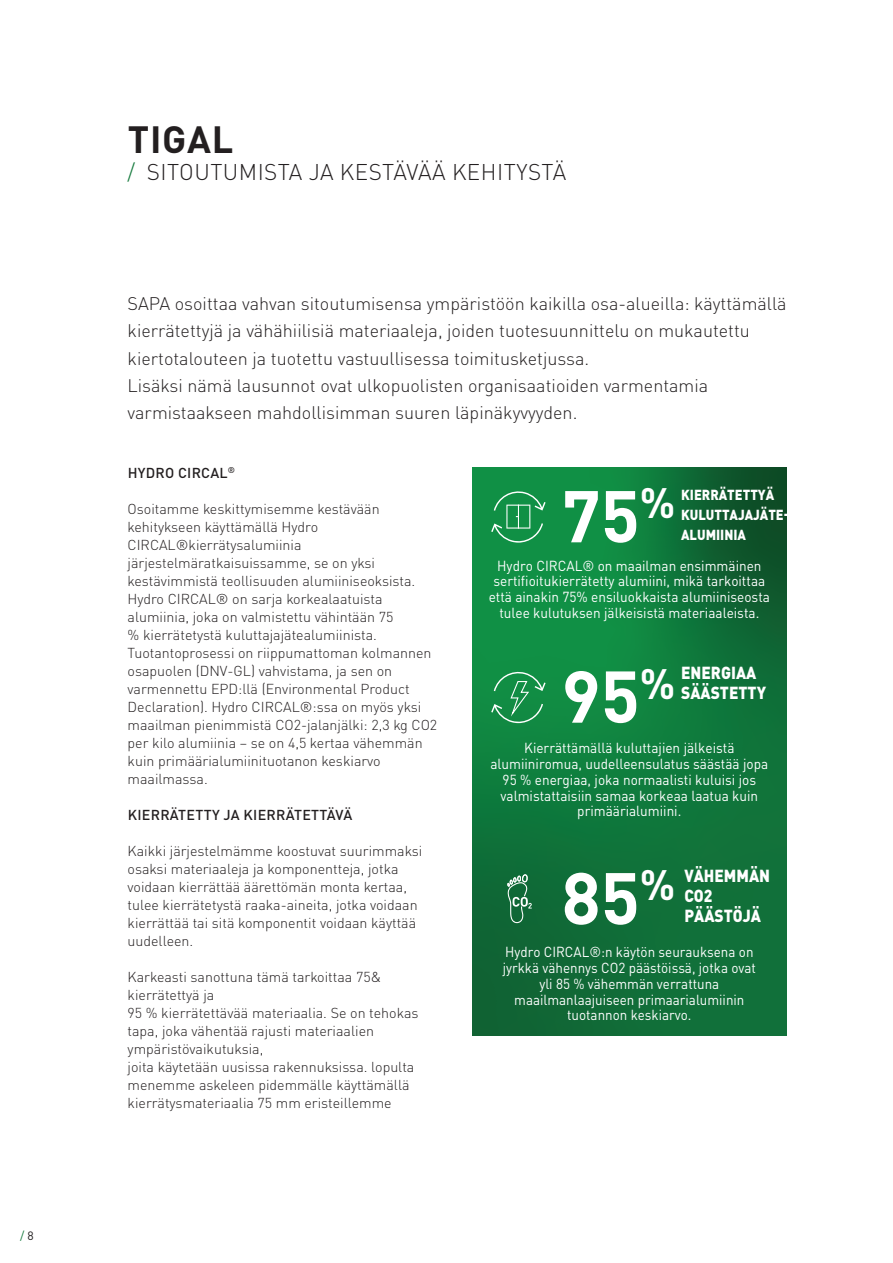
<style>
.page{position:relative;width:893px;height:1263px;background:#fff}
.page>*{position:absolute;margin:0;border:0;box-sizing:border-box;transform-origin:0 0}
.t1{font:700 72px "DIN Pro";color:#fff}
.Product_Title{font:700 37.5px "DIN Pro";letter-spacing:.02em;color:#231f20}
.Product_Subtitle{font:300 22.5px "DIN Pro";letter-spacing:.02em;color:#231f20}
.Bodytext{font:300 18px "DIN Pro";color:#231f20}
.t2{font:900 17.25px/19.8px "DIN Pro";color:#fff;scale:.9 1}
.t3{font:14.4px/15.9px "DIN Pro";color:#fff;text-align:center;scale:.94 1}
.t4{font:14.4px/15.9px "DIN Pro";color:#fff;text-align:center;scale:.93 1}
.t5{font:900 14.4px/19.8px "DIN Pro";color:#fff;scale:.9 1}
.Bodytext-2{font:300 14.25px/18px "DIN Pro";color:#231f20}
.Bodytext_title{font:500 14.25px "DIN Pro";letter-spacing:.02em;color:#231f20}
.t6{font:12px "DIN Pro";color:#157a3d}
.s1{color:#231f20}
.s2{color:#157a3d}
</style>
<div class="page">
<svg style="left:472px;top:468px;width:315px;height:567px;background:#0f773b"></svg>
<svg style="left:491px;top:489px;width:55px;height:55px;background:#2b9c5a"></svg>
<svg style="left:491px;top:669px;width:55px;height:55px;background:#2a9857"></svg>
<svg style="left:507px;top:874px;width:25px;height:49px"></svg>
<p class="t6" style="left:20px;top:1226px;width:15px">/ <span class="s1">8</span></p>
<p class="Product_Title" style="left:128px;top:108px;width:107px">TIGAL</p>
<p class="Product_Subtitle" style="left:128px;top:154px;width:440px"><span class="s2">/</span> SITOUTUMISTA JA KESTÄVÄÄ KEHITYSTÄ</p>
<p class="Bodytext" style="left:128px;top:290px;width:661px">SAPA osoittaa vahvan sitoutumisensa ympäristöön kaikilla osa-alueilla: käyttämällä</p>
<p class="Bodytext" style="left:128px;top:317px;width:624px">kierrätettyjä ja vähähiilisiä materiaaleja, joiden tuotesuunnittelu on mukautettu</p>
<p class="Bodytext" style="left:128px;top:344px;width:463px">kiertotalouteen ja tuotettu vastuullisessa toimitusketjussa.</p>
<p class="Bodytext" style="left:128px;top:371px;width:582px">Lisäksi nämä lausunnot ovat ulkopuolisten organisaatioiden varmentamia</p>
<p class="Bodytext" style="left:128px;top:398px;width:451px">varmistaakseen mahdollisimman suuren läpinäkyvyyden.</p>
<p class="Bodytext_title" style="left:128px;top:461px;width:109px">HYDRO CIRCAL<sup>®</sup></p>
<p class="Bodytext-2" style="left:128px;top:498px;width:254px">Osoitamme keskittymisemme kestävään kehitykseen käyttämällä Hydro<br>CIRCAL®kierrätysalumiinia</p>
<p class="Bodytext-2" style="left:128px;top:552px;width:311px">järjestelmäratkaisuissamme, se on yksi kestävimmistä teollisuuden alumiiniseoksista.<br>Hydro CIRCAL® on sarja korkealaatuista alumiinia, joka on valmistettu vähintään 75<br>% kierrätetystä kuluttajajätealumiinista.<br>Tuotantoprosessi on riippumattoman kolmannen osapuolen (DNV-GL) vahvistama, ja sen on varmennettu EPD:llä (Environmental Product Declaration). Hydro CIRCAL®:ssa on myös yksi maailman pienimmistä CO2-jalanjälki: 2,3 kg CO2 per kilo alumiinia – se on 4,5 kertaa vähemmän kuin primäärialumiinituotanon keskiarvo maailmassa.</p>
<p class="Bodytext_title" style="left:128px;top:803px;width:226px">KIERRÄTETTY JA KIERRÄTETTÄVÄ</p>
<p class="Bodytext-2" style="left:128px;top:840px;width:296px">Kaikki järjestelmämme koostuvat suurimmaksi osaksi materiaaleja ja komponentteja, jotka voidaan kierrättää äärettömän monta kertaa, tulee kierrätetystä raaka-aineita, jotka voidaan kierrättää tai sitä komponentit voidaan käyttää uudelleen.</p>
<p class="Bodytext-2" style="left:128px;top:966px;width:255px">Karkeasti sanottuna tämä tarkoittaa 75&amp; kierrätettyä ja</p>
<p class="Bodytext-2" style="left:128px;top:1002px;width:293px">95 % kierrätettävää materiaalia. Se on tehokas</p>
<p class="Bodytext-2" style="left:128px;top:1020px;width:248px">tapa, joka vähentää rajusti materiaalien ympäristövaikutuksia,</p>
<p class="Bodytext-2" style="left:128px;top:1056px;width:288px">joita käytetään uusissa rakennuksissa. lopulta menemme askeleen pidemmälle käyttämällä</p>
<p class="Bodytext-2" style="left:128px;top:1092px;width:266px">kierrätysmateriaalia 75 mm eristeillemme</p>
<p class="t1" style="left:562px;top:456px;width:115px">75<sup>%</sup></p>
<p class="t5" style="left:681px;top:483px;width:122px">KIERRÄTETTYÄ<br>KULUTTAJAJÄTE-<br>ALUMIINIA</p>
<p class="t3" style="left:489px;top:556px;width:301px">Hydro CIRCAL® on maailman ensimmäinen sertifioitukierrätetty alumiini, mikä tarkoittaa että ainakin 75% ensiluokkaista alumiiniseosta tulee kulutuksen jälkeisistä materiaaleista.</p>
<p class="t1" style="left:562px;top:637px;width:115px">95<sup>%</sup></p>
<p class="t2" style="left:681px;top:660px;width:96px">ENERGIAA<br>SÄÄSTETTY</p>
<p class="t3" style="left:490px;top:738px;width:297px">Kierrättämällä kuluttajien jälkeistä alumiiniromua, uudelleensulatus säästää jopa 95 % energiaa, joka normaalisti kuluisi jos valmistattaisiin samaa korkeaa laatua kuin primäärialumiini.</p>
<p class="t1" style="left:562px;top:838px;width:115px">85<sup>%</sup></p>
<p class="t2" style="left:684px;top:864px;width:97px">VÄHEMMÄN<br>CO2<br>PÄÄSTÖJÄ</p>
<p class="t4" style="left:503px;top:942px;width:274px">Hydro CIRCAL®:n käytön seurauksena on jyrkkä vähennys CO2 päästöissä, jotka ovat yli 85 % vähemmän verrattuna maailmanlaajuiseen primaarialumiinin tuotannon keskiarvo.</p>
</div>
